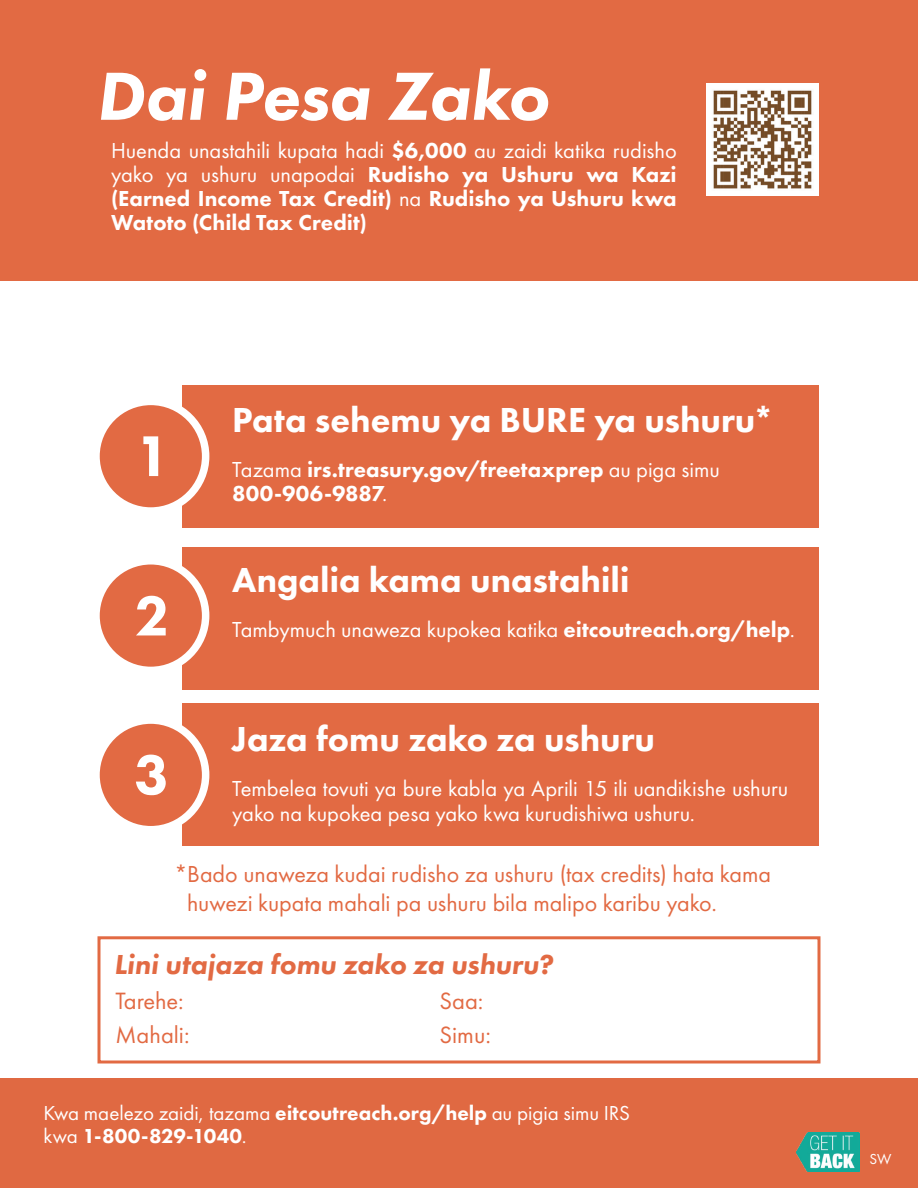
<style>
.page{position:relative;width:918px;height:1188px;background:#fff}
.page>*{position:absolute;margin:0;border:0;box-sizing:border-box;transform-origin:0 0}
.t1{font:italic 800 70.5px "Futura PT";letter-spacing:-.01em;color:#fff}
.t2{font:800 36px "Futura PT";color:#fff}
.t3{font:italic 800 28.5px "Futura PT";letter-spacing:-.005em;color:#e26a43}
.t4{font:24.45px "Futura PT";color:#e26a43}
.t5{font:24px/28.8px "Futura PT";letter-spacing:-.005em;color:#e26a43}
.t6{font:800 22.5px/24px "Futura PT";color:#fff;text-align:justify}
.t7{font:22.5px/24px "Futura PT";letter-spacing:-.005em;color:#fff}
.t8{font:21px/22.5px "Futura PT";letter-spacing:-.005em;color:#fff}
.t9{font:15px "Futura PT";color:#fff}
.s1{font-weight:400}
.s2{font-weight:800}
</style>
<div class="page">
<div style="left:0;top:1078px;width:918px;height:110px;background:#e06942"></div>
<div style="left:0;top:0;width:918px;height:281px;background:#e26a43"></div>
<div style="left:98px;top:936px;width:722px;height:128px;border:3px solid #e26a43"></div>
<div style="left:183px;top:385px;width:636px;height:142px;background:#e26a43"></div>
<div style="left:183px;top:547px;width:636px;height:142px;background:#e26a43"></div>
<div style="left:183px;top:704px;width:636px;height:142px;background:#e26a43"></div>
<div style="left:96px;top:401px;width:110px;height:110px;background:#e26a43;border-radius:50%"></div>
<div style="left:92px;top:398px;width:117px;height:117px;border:8px solid #fff;border-radius:50%"></div>
<div style="left:96px;top:561px;width:110px;height:109px;background:#e26a43;border-radius:50%"></div>
<div style="left:92px;top:557px;width:117px;height:117px;border:8px solid #fff;border-radius:50%"></div>
<div style="left:96px;top:720px;width:110px;height:110px;background:#e26a43;border-radius:50%"></div>
<div style="left:92px;top:716px;width:117px;height:117px;border:8px solid #fff;border-radius:50%"></div>
<svg style="left:143px;top:436px;width:15px;height:40px"></svg>
<svg style="left:136px;top:596px;width:30px;height:39px"></svg>
<svg style="left:136px;top:755px;width:30px;height:40px"></svg>
<img style="left:797px;top:1133px;width:62px;height:39px">
<img style="left:706px;top:84px;width:112px;height:111px">
<h1 class="t1" style="left:96px;top:52px;width:454px">Dai Pesa Zako</h1>
<p class="t6" style="left:111px;top:138px;width:567px"><span class="s1">Huenda unastahili kupata hadi</span> $6,000 <span class="s1">au zaidi katika rudisho yako ya ushuru unapodai</span> Rudisho ya Ushuru wa Kazi (Earned Income Tax Credit) <span class="s1">na</span> Rudisho ya Ushuru kwa Watoto (Child Tax Credit)</p>
<h2 class="t2" style="left:232px;top:397px;width:543px">Pata sehemu ya BURE ya ushuru*</h2>
<p class="t6" style="left:232px;top:457px;width:489px"><span class="s1">Tazama</span> irs.treasury.gov/freetaxprep <span class="s1">au piga simu<br></span>800-906-9887<span class="s1">.</span></p>
<h2 class="t2" style="left:232px;top:557px;width:399px">Angalia kama unastahili</h2>
<p class="t7" style="left:232px;top:617px;width:564px">Tambymuch unaweza kupokea katika <span class="s2">eitcoutreach.org/help</span>.</p>
<h2 class="t2" style="left:232px;top:717px;width:424px">Jaza fomu zako za ushuru</h2>
<p class="t7" style="left:232px;top:777px;width:558px">Tembelea tovuti ya bure kabla ya Aprili 15 ili uandikishe ushuru yako na kupokea pesa yako kwa kurudishiwa ushuru.</p>
<p class="t5" style="left:187px;top:859px;width:585px;text-indent:-13px">*Bado unaweza kudai rudisho za ushuru (tax credits) hata kama huwezi kupata mahali pa ushuru bila malipo karibu yako.</p>
<p class="t3" style="left:114px;top:946px;width:440px">Lini utajaza fomu zako za ushuru?</p>
<p class="t4" style="left:116px;top:986px;width:70px">Tarehe:</p>
<p class="t4" style="left:439px;top:986px;width:46px">Saa:</p>
<p class="t4" style="left:116px;top:1021px;width:76px">Mahali:</p>
<p class="t4" style="left:439px;top:1021px;width:53px">Simu:</p>
<p class="t8" style="left:44px;top:1102px;width:588px">Kwa maelezo zaidi, tazama <span class="s2">eitcoutreach.org/help</span> au pigia simu IRS kwa <span class="s2">1-800-829-1040</span>.</p>
<p class="t9" style="left:869px;top:1150px;width:24px">SW</p>
</div>
